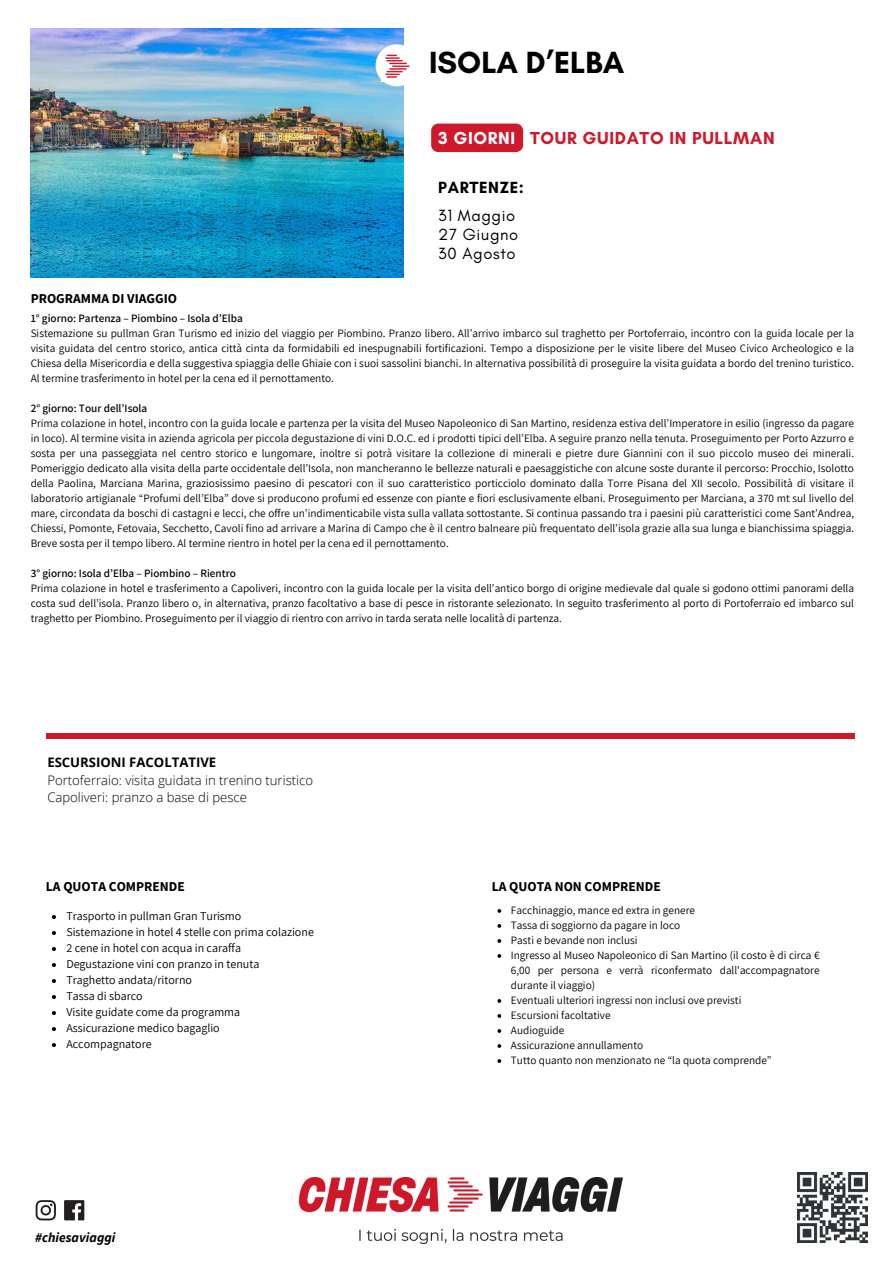
<style>
.page{position:relative;width:894px;height:1264px;background:#fff}
.page>*{position:absolute;margin:0;border:0;box-sizing:border-box;transform-origin:0 0}
.t1{font:700 31.2px "Glacial Indifference";color:#000}
.t2{font:700 17.7px "Glacial Indifference";letter-spacing:.035em;color:#ce192c}
.t3{font:700 17.7px "Glacial Indifference";letter-spacing:.035em;color:#fff}
.t4{font:16.5px/19.2px "Glacial Indifference";letter-spacing:.035em;color:#000}
.t5{font:700 16.5px "Glacial Indifference";letter-spacing:.035em;color:#000}
.t6{font:700 13.5px "Source Sans Pro";color:#000}
.t7{font:italic 700 13.5px "Source Sans Pro";letter-spacing:.005em;color:#000}
.t8{font:300 13.05px/17.5px "Open Sans";color:#000}
.t9{font:12px "Assistant";color:#000}
.t10{font:11.25px/15px "Assistant";color:#000;text-align:justify}
.t11{font:600 11.25px "Assistant";color:#000}
.s1{font-weight:700}
</style>
<div class="page">
<div style="left:46px;top:733px;width:807px;height:5px;background:#ce192c"></div>
<img style="left:31px;top:29px;width:372px;height:248px">
<img style="left:298px;top:1177px;width:324px;height:65px">
<img style="left:797px;top:1172px;width:70px;height:70px">
<img style="left:35px;top:1200px;width:50px;height:21px">
<svg style="left:52px;top:915px;width:4px;height:4px"></svg>
<svg style="left:52px;top:931px;width:4px;height:4px"></svg>
<svg style="left:52px;top:947px;width:4px;height:4px"></svg>
<svg style="left:52px;top:963px;width:4px;height:4px"></svg>
<svg style="left:52px;top:979px;width:4px;height:4px"></svg>
<svg style="left:52px;top:995px;width:4px;height:4px"></svg>
<svg style="left:52px;top:1011px;width:4px;height:4px"></svg>
<svg style="left:52px;top:1027px;width:4px;height:4px"></svg>
<svg style="left:52px;top:1043px;width:4px;height:4px"></svg>
<svg style="left:497px;top:909px;width:4px;height:3px"></svg>
<svg style="left:497px;top:924px;width:4px;height:3px"></svg>
<svg style="left:497px;top:939px;width:4px;height:3px"></svg>
<svg style="left:497px;top:954px;width:4px;height:3px"></svg>
<svg style="left:497px;top:999px;width:4px;height:3px"></svg>
<svg style="left:497px;top:1014px;width:4px;height:3px"></svg>
<svg style="left:497px;top:1029px;width:4px;height:3px"></svg>
<div style="left:431px;top:124px;width:92px;height:28px;background:#ce192c"></div>
<div style="left:375px;top:44px;width:42px;height:42px;background:#fff;border-radius:50%"></div>
<img style="left:385px;top:54px;width:25px;height:24px">
<p class="t1" style="left:429px;top:44px;width:197px">ISOLA D’ELBA</p>
<p class="t3" style="left:438px;top:127px;width:79px">3 GIORNI</p>
<p class="t5" style="left:438px;top:177px;width:87px">PARTENZE:</p>
<p class="t2" style="left:530px;top:127px;width:246px">TOUR GUIDATO IN PULLMAN</p>
<p class="t6" style="left:31px;top:290px;width:148px">PROGRAMMA DI VIAGGIO</p>
<p class="t4" style="left:438px;top:206px;width:81px">31 Maggio<br>27 Giugno</p>
<h5 class="t4" style="left:438px;top:244px;width:79px">30 Agosto</h5>
<h2 class="t11" style="left:31px;top:310px;width:213px">1° giorno: Partenza – Piombino – Isola d’Elba</h2>
<h2 class="t10" style="left:31px;top:325px;width:824px">Sistemazione su pullman Gran Turismo ed inizio del viaggio per Piombino. Pranzo libero. All’arrivo imbarco sul traghetto per Portoferraio, incontro con la guida locale per la visita guidata del centro storico, antica città cinta da formidabili ed inespugnabili fortificazioni. Tempo a disposizione per le visite libere del Museo Civico Archeologico e la Chiesa della Misericordia e della suggestiva spiaggia delle Ghiaie con i suoi sassolini bianchi. In alternativa possibilità di proseguire la visita guidata a bordo del trenino turistico.<br>Al termine trasferimento in hotel per la cena ed il pernottamento.</h2>
<h4 class="t11" style="left:31px;top:400px;width:118px">2° giorno: Tour dell’Isola</h4>
<p class="t10" style="left:31px;top:415px;width:824px">Prima colazione in hotel, incontro con la guida locale e partenza per la visita del Museo Napoleonico di San Martino, residenza estiva dell’Imperatore in esilio (ingresso da pagare in loco). Al termine visita in azienda agricola per piccola degustazione di vini D.O.C. ed i prodotti tipici dell’Elba. A seguire pranzo nella tenuta. Proseguimento per Porto Azzurro e sosta per una passeggiata nel centro storico e lungomare, inoltre si potrà visitare la collezione di minerali e pietre dure Giannini con il suo piccolo museo dei minerali.<br>Pomeriggio dedicato alla visita della parte occidentale dell’Isola, non mancheranno le bellezze naturali e paesaggistiche con alcune soste durante il percorso: Procchio, Isolotto della Paolina, Marciana Marina, graziosissimo paesino di pescatori con il suo caratteristico porticciolo dominato dalla Torre Pisana del XII secolo. Possibilità di visitare il laboratorio artigianale “Profumi dell’Elba” dove si producono profumi ed essenze con piante e fiori esclusivamente elbani. Proseguimento per Marciana, a 370 mt sul livello del mare, circondata da boschi di castagni e lecci, che offre un’indimenticabile vista sulla vallata sottostante. Si continua passando tra i paesini più caratteristici come Sant’Andrea, Chiessi, Pomonte, Fetovaia, Secchetto, Cavoli fino ad arrivare a Marina di Campo che è il centro balneare più frequentato dell’isola grazie alla sua lunga e bianchissima spiaggia.<br>Breve sosta per il tempo libero. Al termine rientro in hotel per la cena ed il pernottamento.</p>
<p class="t11" style="left:31px;top:565px;width:207px">3° giorno: Isola d’Elba – Piombino – Rientro</p>
<p class="t10" style="left:31px;top:580px;width:824px">Prima colazione in hotel e trasferimento a Capoliveri, incontro con la guida locale per la visita dell’antico borgo di origine medievale dal quale si godono ottimi panorami della costa sud dell’isola. Pranzo libero o, in alternativa, pranzo facoltativo a base di pesce in ristorante selezionato. In seguito trasferimento al porto di Portoferraio ed imbarco sul traghetto per Piombino. Proseguimento per il viaggio di rientro con arrivo in tarda serata nelle località di partenza.</p>
<p class="t8" style="left:47px;top:753px;width:267px"><span class="s1">ESCURSIONI FACOLTATIVE<br></span>Portoferraio: visita guidata in trenino turistico<br>Capoliveri: pranzo a base di pesce</p>
<p class="t6" style="left:46px;top:878px;width:140px">LA QUOTA COMPRENDE</p>
<p class="t6" style="left:491px;top:878px;width:170px">LA QUOTA NON COMPRENDE</p>
<p class="t9" style="left:66px;top:907px;width:176px">Trasporto in pullman Gran Turismo</p>
<p class="t9" style="left:66px;top:923px;width:249px">Sistemazione in hotel 4 stelle con prima colazione</p>
<p class="t9" style="left:66px;top:939px;width:176px">2 cene in hotel con acqua in caraffa</p>
<h6 class="t9" style="left:66px;top:955px;width:194px">Degustazione vini con pranzo in tenuta</h6>
<h4 class="t9" style="left:66px;top:971px;width:127px">Traghetto andata/ritorno</h4>
<p class="t9" style="left:66px;top:987px;width:78px">Tassa di sbarco</p>
<p class="t9" style="left:66px;top:1003px;width:175px">Visite guidate come da programma</p>
<p class="t9" style="left:66px;top:1019px;width:155px">Assicurazione medico bagaglio</p>
<p class="t9" style="left:66px;top:1035px;width:87px">Accompagnatore</p>
<p class="t7" style="left:35px;top:1228px;width:82px">#chiesaviaggi</p>
<p class="t10" style="left:511px;top:902px;width:185px">Facchinaggio, mance ed extra in genere</p>
<p class="t10" style="left:511px;top:917px;width:171px">Tassa di soggiorno da pagare in loco</p>
<p class="t10" style="left:511px;top:932px;width:128px">Pasti e bevande non inclusi</p>
<p class="t10" style="left:511px;top:947px;width:310px">Ingresso al Museo Napoleonico di San Martino (il costo è di circa € 6,00 per persona e verrà riconfermato dall'accompagnatore durante il viaggio)</p>
<p class="t10" style="left:511px;top:992px;width:232px">Eventuali ulteriori ingressi non inclusi ove previsti</p>
<h4 class="t10" style="left:511px;top:1007px;width:101px">Escursioni facoltative</h4>
<p class="t10" style="left:511px;top:1022px;width:55px">Audioguide</p>
<p class="t10" style="left:511px;top:1037px;width:134px">Assicurazione annullamento</p>
<p class="t10" style="left:511px;top:1052px;width:262px">Tutto quanto non menzionato ne “la quota comprende”</p>
</div>
